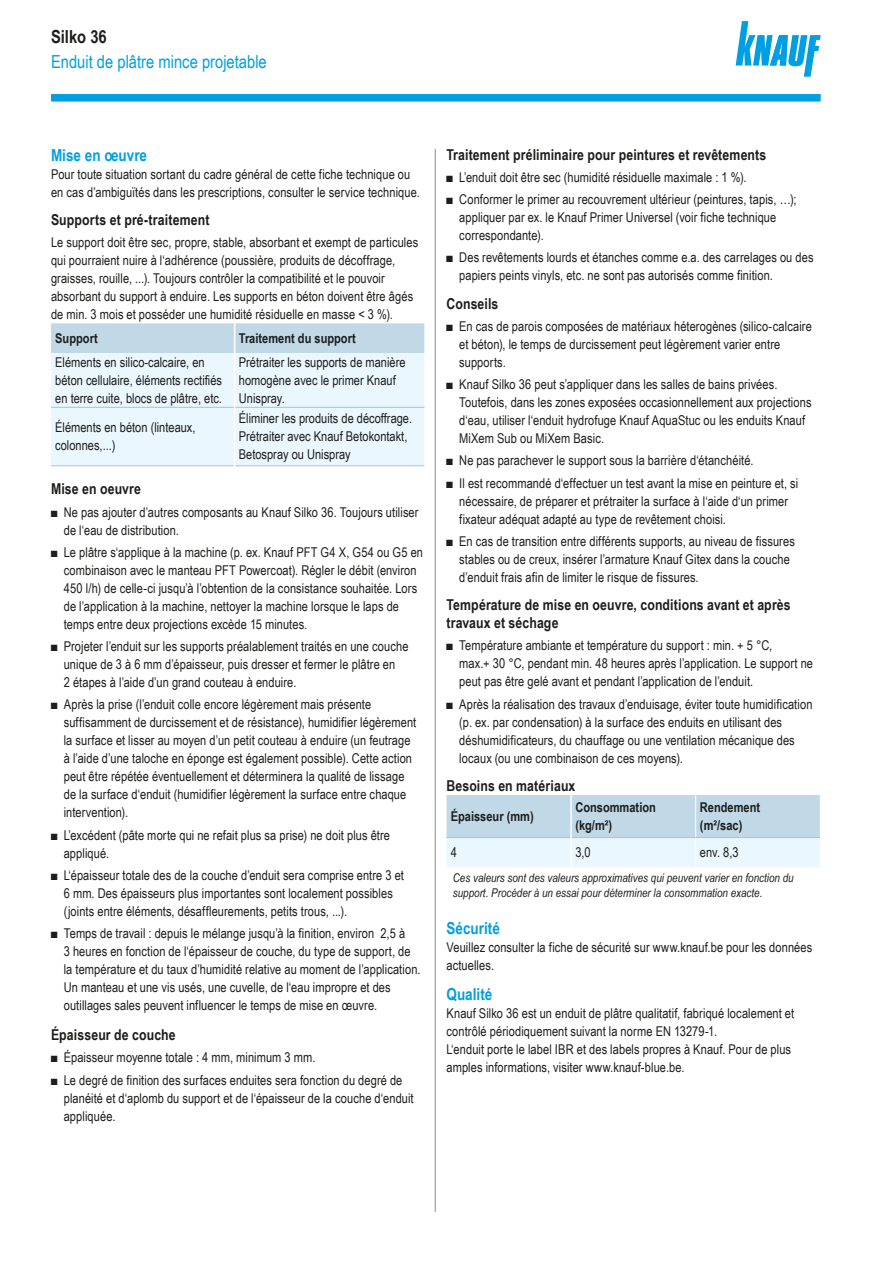
<style>
.page{position:relative;width:893px;height:1263px;background:#fff}
.page>*{position:absolute;margin:0;border:0;box-sizing:border-box;transform-origin:0 0}
.t1{font:18px "Arial Narrow";color:#009fe3}
.t2{font:700 18px "Arial Narrow";color:#1d1d1b}
.t3{font:700 16.5px "Arial Narrow";color:#009fe3}
.t4{font:700 15px/18px "Arial Narrow";letter-spacing:.01em;color:#1d1d1b}
.t5{font:13.5px/18px "Arial Narrow";letter-spacing:.005em;color:#1d1d1b}
.t6{font:700 13.5px/18px "Arial Narrow";color:#1d1d1b}
.t7{font:italic 12px/15px "Arial Narrow";color:#1d1d1b}
</style>
<div class="page">
<div style="left:51px;top:94px;width:770px;height:8px;background:#009fe3"></div>
<svg style="left:51px;top:323px;width:373px;height:142px;background:#e2f0f9"></svg>
<hr style="left:51px;top:407px;width:183px;height:1px;background:#9dc7de">
<hr style="left:235px;top:407px;width:189px;height:1px;background:#9dc7de">
<hr style="left:51px;top:465px;width:183px;height:1px;background:#9dc7de">
<hr style="left:235px;top:465px;width:189px;height:1px;background:#9dc7de">
<hr style="left:234px;top:323px;width:1px;height:30px;background:#fff">
<hr style="left:234px;top:353px;width:1px;height:54px;background:#fff">
<hr style="left:234px;top:407px;width:1px;height:59px;background:#fff">
<svg style="left:446px;top:795px;width:374px;height:72px;background:#d2e4f0"></svg>
<hr style="left:446px;top:837px;width:124px;height:1px;background:#9dc7de">
<hr style="left:572px;top:837px;width:124px;height:1px;background:#9dc7de">
<hr style="left:696px;top:837px;width:124px;height:1px;background:#9dc7de">
<hr style="left:570px;top:795px;width:2px;height:42px;background:#fff">
<hr style="left:570px;top:837px;width:2px;height:30px;background:#fff">
<hr style="left:435px;top:149px;width:1px;height:1063px;background:#94999c">
<svg style="left:736px;top:21px;width:85px;height:56px"></svg>
<h1 class="t2" style="left:51px;top:23px;width:57px">Silko 36</h1>
<h1 class="t1" style="left:51px;top:49px;width:217px">Enduit de plâtre mince projetable</h1>
<p class="t3" style="left:51px;top:142px;width:98px">Mise en oeuvre</p>
<p class="t5" style="left:51px;top:164px;width:370px">Pour toute situation sortant du cadre général de cette fiche technique ou en cas d’ambiguïtés dans les prescriptions, consulter le service technique.</p>
<p class="t4" style="left:51px;top:210px;width:160px">Supports et pré-traitement</p>
<p class="t5" style="left:51px;top:233px;width:369px">Le support doit être sec, propre, stable, absorbant et exempt de particules qui pourraient nuire à l‘adhérence (poussière, produits de décoffrage, graisses, rouille, ...). Toujours contrôler la compatibilité et le pouvoir absorbant du support à enduire. Les supports en béton doivent être âgés de min. 3 mois et posséder une humidité résiduelle en masse &lt; 3 %).</p>
<p class="t6" style="left:55px;top:329px;width:44px">Support</p>
<p class="t6" style="left:239px;top:329px;width:118px">Traitement du support</p>
<p class="t5" style="left:55px;top:353px;width:168px">Eléments en silico-calcaire, en béton cellulaire, éléments rectifiés en terre cuite, blocs de plâtre, etc.</p>
<p class="t5" style="left:239px;top:353px;width:168px">Prétraiter les supports de manière homogène avec le primer Knauf<br>Unispray.</p>
<p class="t5" style="left:55px;top:418px;width:142px">Éléments en béton (linteaux, colonnes,...)</p>
<p class="t5" style="left:239px;top:409px;width:175px">Éliminer les produits de décoffrage.<br>Prétraiter avec Knauf Betokontakt,<br>Betospray ou Unispray</p>
<p class="t4" style="left:51px;top:479px;width:91px">Mise en oeuvre</p>
<p class="t5" style="left:64px;top:502px;width:356px;text-indent:-13px">■ Ne pas ajouter d’autres composants au Knauf Silko 36. Toujours utiliser de l‘eau de distribution.</p>
<p class="t5" style="left:64px;top:543px;width:361px;text-indent:-13px">■ Le plâtre s‘applique à la machine (p. ex. Knauf PFT G4 X, G54 ou G5 en combinaison avec le manteau PFT Powercoat). Régler le débit (environ 450 l/h) de celle-ci jusqu’à l’obtention de la consistance souhaitée. Lors de l’application à la machine, nettoyer la machine lorsque le laps de temps entre deux projections excède 15 minutes.</p>
<p class="t5" style="left:64px;top:637px;width:346px;text-indent:-13px">■ Projeter l’enduit sur les supports préalablement traités en une couche unique de 3 à 6 mm d’épaisseur, puis dresser et fermer le plâtre en<br>2 étapes à l’aide d’un grand couteau à enduire.</p>
<p class="t5" style="left:64px;top:695px;width:354px;text-indent:-13px">■ Après la prise (l’enduit colle encore légèrement mais présente suffisamment de durcissement et de résistance), humidifier légèrement la surface et lisser au moyen d’un petit couteau à enduire (un feutrage à l’aide d’une taloche en éponge est également possible). Cette action peut être répétée éventuellement et déterminera la qualité de lissage de la surface d‘enduit (humidifier légèrement la surface entre chaque intervention).</p>
<p class="t5" style="left:64px;top:825px;width:328px;text-indent:-13px">■ L’excédent (pâte morte qui ne refait plus sa prise) ne doit plus être appliqué.</p>
<p class="t5" style="left:64px;top:865px;width:342px;text-indent:-13px">■ L‘épaisseur totale des de la couche d’enduit sera comprise entre 3 et<br>6 mm. Des épaisseurs plus importantes sont localement possibles (joints entre éléments, désaffleurements, petits trous, ...).</p>
<p class="t5" style="left:64px;top:924px;width:358px;text-indent:-13px">■ Temps de travail : depuis le mélange jusqu’à la finition, environ 2,5 à<br>3 heures en fonction de l‘épaisseur de couche, du type de support, de la température et du taux d’humidité relative au moment de l’application.<br>Un manteau et une vis usés, une cuvelle, de l‘eau impropre et des outillages sales peuvent influencer le temps de mise en œuvre.</p>
<p class="t4" style="left:51px;top:1025px;width:126px">Épaisseur de couche</p>
<p class="t5" style="left:51px;top:1048px;width:266px">■ Épaisseur moyenne totale : 4 mm, minimum 3 mm.</p>
<p class="t5" style="left:64px;top:1070px;width:351px;text-indent:-13px">■ Le degré de finition des surfaces enduites sera fonction du degré de planéité et d‘aplomb du support et de l‘épaisseur de la couche d‘enduit appliquée.</p>
<p class="t4" style="left:446px;top:145px;width:321px">Traitement préliminaire pour peintures et revêtements</p>
<p class="t5" style="left:446px;top:168px;width:302px">■ L’enduit doit être sec (humidité résiduelle maximale : 1 %).</p>
<p class="t5" style="left:459px;top:190px;width:339px;text-indent:-13px">■ Conformer le primer au recouvrement ultérieur (peintures, tapis, …); appliquer par ex. le Knauf Primer Universel (voir fiche technique correspondante).</p>
<p class="t5" style="left:459px;top:248px;width:356px;text-indent:-13px">■ Des revêtements lourds et étanches comme e.a. des carrelages ou des papiers peints vinyls, etc. ne sont pas autorisés comme finition.</p>
<p class="t4" style="left:446px;top:294px;width:53px">Conseils</p>
<p class="t5" style="left:459px;top:317px;width:354px;text-indent:-13px">■ En cas de parois composées de matériaux héterogènes (silico-calcaire et béton), le temps de durcissement peut légèrement varier entre supports.</p>
<p class="t5" style="left:459px;top:375px;width:354px;text-indent:-13px">■ Knauf Silko 36 peut s’appliquer dans les salles de bains privées.<br>Toutefois, dans les zones exposées occasionnellement aux projections d‘eau, utiliser l‘enduit hydrofuge Knauf AquaStuc ou les enduits Knauf MiXem Sub ou MiXem Basic.</p>
<p class="t5" style="left:446px;top:451px;width:308px">■ Ne pas parachever le support sous la barrière d‘étanchéité.</p>
<p class="t5" style="left:459px;top:473px;width:340px;text-indent:-13px">■ Il est recommandé d‘effectuer un test avant la mise en peinture et, si nécessaire, de préparer et prétraiter la surface à l‘aide d‘un primer fixateur adéquat adapté au type de revêtement choisi.</p>
<p class="t5" style="left:459px;top:531px;width:337px;text-indent:-13px">■ En cas de transition entre différents supports, au niveau de fissures stables ou de creux, insérer l’armature Knauf Gitex dans la couche d’enduit frais afin de limiter le risque de fissures.</p>
<p class="t4" style="left:446px;top:595px;width:346px">Température de mise en oeuvre, conditions avant et après travaux et séchage</p>
<p class="t5" style="left:459px;top:636px;width:355px;text-indent:-13px">■ Température ambiante et température du support : min. + 5 °C,<br>max.+ 30 °C, pendant min. 48 heures après l’application. Le support ne peut pas être gelé avant et pendant l’application de l’enduit.</p>
<p class="t5" style="left:459px;top:694px;width:355px;text-indent:-13px">■ Après la réalisation des travaux d’enduisage, éviter toute humidification (p. ex. par condensation) à la surface des enduits en utilisant des déshumidificateurs, du chauffage ou une ventilation mécanique des locaux (ou une combinaison de ces moyens).</p>
<p class="t4" style="left:446px;top:776px;width:130px">Besoins en matériaux</p>
<p class="t6" style="left:451px;top:807px;width:85px">Épaisseur (mm)</p>
<p class="t6" style="left:575px;top:798px;width:82px">Consommation (kg/m²)</p>
<p class="t6" style="left:700px;top:798px;width:62px">Rendement (m²/sac)</p>
<p class="t5" style="left:451px;top:843px;width:8px">4</p>
<p class="t5" style="left:575px;top:843px;width:17px">3,0</p>
<p class="t5" style="left:700px;top:843px;width:40px">env. 8,3</p>
<p class="t7" style="left:453px;top:870px;width:342px">Ces valeurs sont des valeurs approximatives qui peuvent varier en fonction du support. Procéder à un essai pour déterminer la consommation exacte.</p>
<p class="t3" style="left:446px;top:915px;width:55px">Sécurité</p>
<p class="t5" style="left:446px;top:937px;width:367px">Veuillez consulter la fiche de sécurité sur www.knauf.be pour les données actuelles.</p>
<p class="t3" style="left:446px;top:981px;width:47px">Qualité</p>
<p class="t5" style="left:446px;top:1003px;width:349px">Knauf Silko 36 est un enduit de plâtre qualitatif, fabriqué localement et contrôlé périodiquement suivant la norme EN 13279-1.<br>L‘enduit porte le label IBR et des labels propres à Knauf. Pour de plus amples informations, visiter www.knauf-blue.be.</p>
</div>
